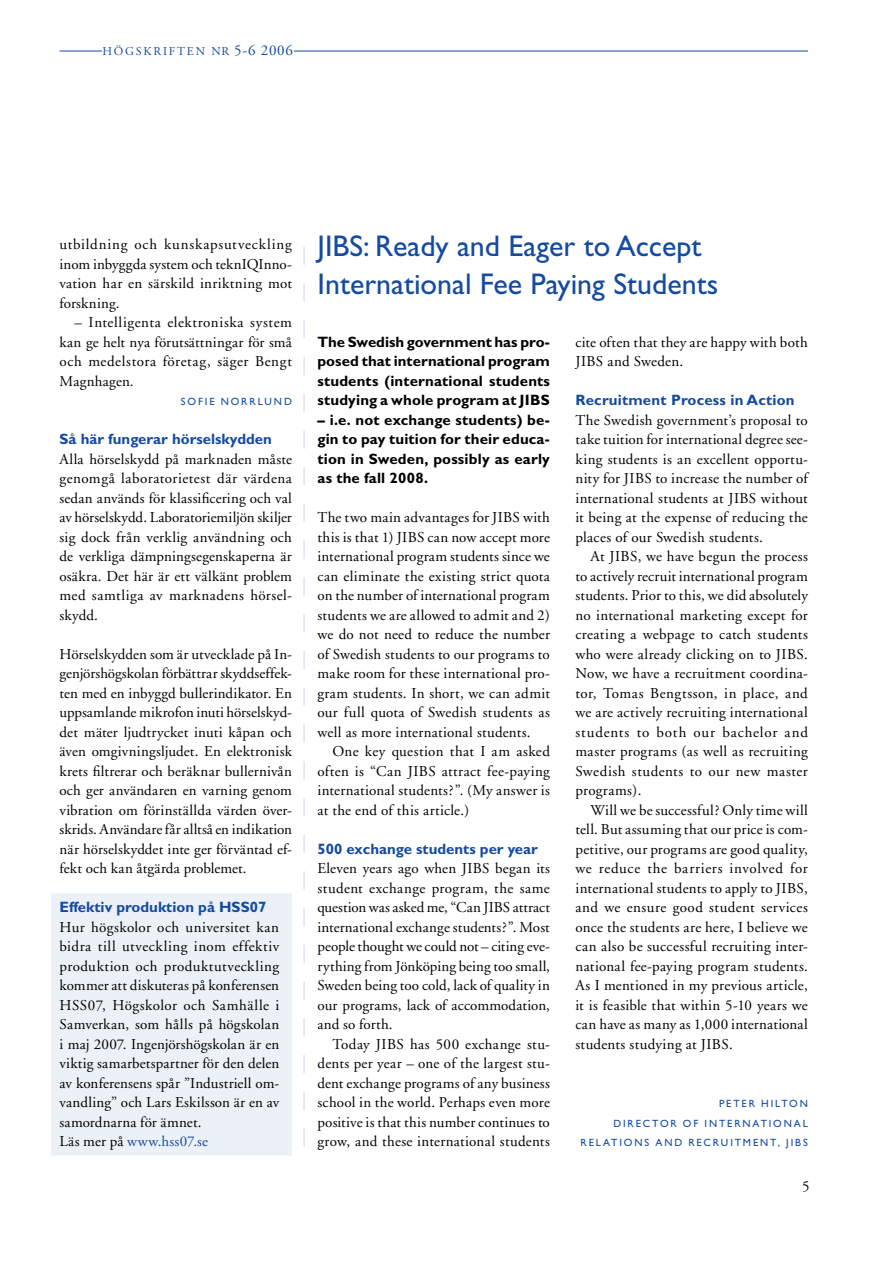
<style>
.page{position:relative;width:893px;height:1263px;background:#fff}
.page>*{position:absolute;margin:0;border:0;box-sizing:border-box;transform-origin:0 0}
.t1{font:30px/37.5px "Gill Sans";color:#144ba0}
.t2{font:15px/19.5px "Adobe Garamond";letter-spacing:.015em;color:#000;text-align:justify}
.t3{font:700 15px/19.5px "Gill Sans";letter-spacing:.01em;color:#000;text-align:justify}
.t4{font:700 15px "Gill Sans";color:#144ba0}
.t5{font:12px "Adobe Garamond";letter-spacing:.15em;color:#144ba0}
.t6{font:10.5px "Gill Sans";letter-spacing:.18em;color:#144ba0}
.s1{font-size:15px}
.s2{color:#144ba0}
</style>
<div class="page">
<hr style="left:60px;top:51px;width:748px;height:1px;background:#144ba0">
<div style="left:102px;top:44px;width:191px;height:20px;background:#fff"></div>
<div style="left:52px;top:894px;width:239px;height:261px;background:#ecf1f7"></div>
<div style="left:51px;top:893px;width:241px;height:262px;border:2px solid #ecf1f7"></div>
<svg style="left:303px;top:247px;width:2px;height:900px"></svg>
<p class="t5" style="left:102px;top:44px;width:192px">HÖGSKRIFTEN NR <span class="s1">5-6 2006</span></p>
<p class="t2" style="left:60px;top:235px;width:234px">utbildning och kunskapsutveckling inom inbyggda system och teknIQInno&shy;vation har en särskild inriktning mot forskning.</p>
<p class="t2" style="left:60px;top:313px;width:234px;text-indent:15px">– Intelligenta elektroniska system kan ge helt nya förutsättningar för små och medelstora företag, säger Bengt Magnhagen.</p>
<p class="t6" style="left:181px;top:395px;width:15px">SOFIE</p>
<p class="t6" style="left:221px;top:395px;width:20px">NORR</p>
<p class="t6" style="left:258px;top:395px;width:26px">LUND</p>
<p class="t4" style="left:60px;top:430px;width:214px">Så här fungerar hörselskydden</p>
<p class="t2" style="left:60px;top:449px;width:234px">Alla hörselskydd på marknaden måste genomgå laboratorietest där värdena sedan används för klassificering och val av hörselskydd. Laboratoriemiljön skiljer sig dock från verklig användning och de verkliga dämpningsegenskaperna är osäkra. Det här är ett välkänt problem med samtliga av marknadens hörsel&shy;skydd.</p>
<p class="t2" style="left:60px;top:644px;width:234px">Hörselskydden som är utvecklade på In&shy;genjörshögskolan förbättrar skyddseffek&shy;ten med en inbyggd bullerindikator. En uppsamlande mikrofon inuti hörselskyd&shy;det mäter ljudtrycket inuti kåpan och även omgivningsljudet. En elektronisk krets filtrerar och beräknar bullernivån och ger användaren en varning genom vibration om förinställda värden över&shy;skrids. Användare får alltså en indikation när hörselskyddet inte ger förväntad ef&shy;fekt och kan åtgärda problemet.</p>
<p class="t4" style="left:60px;top:898px;width:208px">Effektiv produktion på HSS07</p>
<p class="t2" style="left:60px;top:917px;width:221px;text-align:left">Hur högskolor och universitet kan bidra till utveckling inom effektiv produktion och produktutveckling kommer att diskuteras på konferensen HSS07, Högskolor och Samhälle i Samverkan, som hålls på högskolan i maj 2007. Ingenjörshögskolan är en viktig samarbetspartner för den delen av konferensens spår ”Industriell om&shy;vandling” och Lars Eskilsson är en av samordnarna för ämnet.<br>Läs mer på <span class="s2">www.hss07.se</span></p>
<h1 class="t1" style="left:317px;top:228px;width:402px">JIBS: READY AND EAGER TO ACCEPT<br>INTERNATIONAL FEE PAYING STUDENTS</h1>
<p class="t3" style="left:317px;top:332px;width:234px">The Swedish government has pro&shy;posed that international program students (international students studying a whole program at JIBS</p>
<p class="t3" style="left:317px;top:410px;width:234px">– i.e. not exchange students) be&shy;gin to pay tuition for their educa&shy;tion in Sweden, possibly as early as the fall 2008.</p>
<p class="t2" style="left:317px;top:508px;width:234px">The two main advantages for JIBS with this is that 1) JIBS can now accept more international program students since we can eliminate the existing strict quota on the number of international program students we are allowed to admit and 2) we do not need to reduce the number of Swedish students to our programs to make room for these international pro&shy;gram students. In short, we can admit our full quota of Swedish students as well as more international students.</p>
<p class="t2" style="left:317px;top:742px;width:234px;text-indent:15px">One key question that I am asked often is “Can JIBS attract fee-paying international students?”. (My answer is at the end of this article.)</p>
<p class="t4" style="left:317px;top:840px;width:222px">500 exchange students per year</p>
<p class="t2" style="left:317px;top:859px;width:234px">Eleven years ago when JIBS began its student exchange program, the same question was asked me, “Can JIBS attract international exchange students?”. Most people thought we could not – citing eve&shy;rything from Jönköping being too small, Sweden being too cold, lack of quality in our programs, lack of accommodation, and so forth.</p>
<p class="t2" style="left:317px;top:1034px;width:234px;text-indent:15px">Today JIBS has 500 exchange stu&shy;dents per year – one of the largest stu&shy;dent exchange programs of any business school in the world. Perhaps even more positive is that this number continues to grow, and these international students</p>
<p class="t2" style="left:575px;top:332px;width:234px">cite often that they are happy with both<br>JIBS and Sweden.</p>
<p class="t4" style="left:575px;top:391px;width:221px">Recruitment Process in Action</p>
<p class="t2" style="left:575px;top:410px;width:234px">The Swedish government’s proposal to take tuition for international degree see&shy;king students is an excellent opportu&shy;nity for JIBS to increase the number of international students at JIBS without it being at the expense of reducing the places of our Swedish students.</p>
<p class="t2" style="left:575px;top:547px;width:234px;text-indent:15px">At JIBS, we have begun the process to actively recruit international program students. Prior to this, we did absolutely no international marketing except for creating a webpage to catch students who were already clicking on to JIBS.<br>Now, we have a recruitment coordina&shy;tor, Tomas Bengtsson, in place, and we are actively recruiting international students to both our bachelor and master programs (as well as recruiting Swedish students to our new master programs).</p>
<p class="t2" style="left:575px;top:800px;width:234px;text-indent:15px">Will we be successful? Only time will tell. But assuming that our price is com&shy;petitive, our programs are good quality, we reduce the barriers involved for international students to apply to JIBS, and we ensure good student services once the students are here, I believe we can also be successful recruiting inter&shy;national fee-paying program students.<br>As I mentioned in my previous article, it is feasible that within 5-10 years we can have as many as 1,000 international students studying at JIBS.</p>
<p class="t6" style="left:719px;top:1097px;width:16px">PETER</p>
<p class="t6" style="left:761px;top:1097px;width:30px">HI LTON</p>
<p class="t6" style="left:613px;top:1117px;width:17px">DIRE</p>
<p class="t6" style="left:643px;top:1117px;width:19px">CTOR</p>
<p class="t6" style="left:683px;top:1117px;width:9px">OF</p>
<p class="t6" style="left:704px;top:1117px;width:14px">INTERNATIONA</p>
<p class="t6" style="left:803px;top:1117px;width:7px">L</p>
<p class="t6" style="left:580px;top:1136px;width:32px">RELATIONS</p>
<p class="t6" style="left:655px;top:1136px;width:10px">AND</p>
<p class="t6" style="left:688px;top:1136px;width:74px">RECR UIT MENT</p>
<p class="t6" style="left:778px;top:1136px;width:32px">, JIBS</p>
</div>
